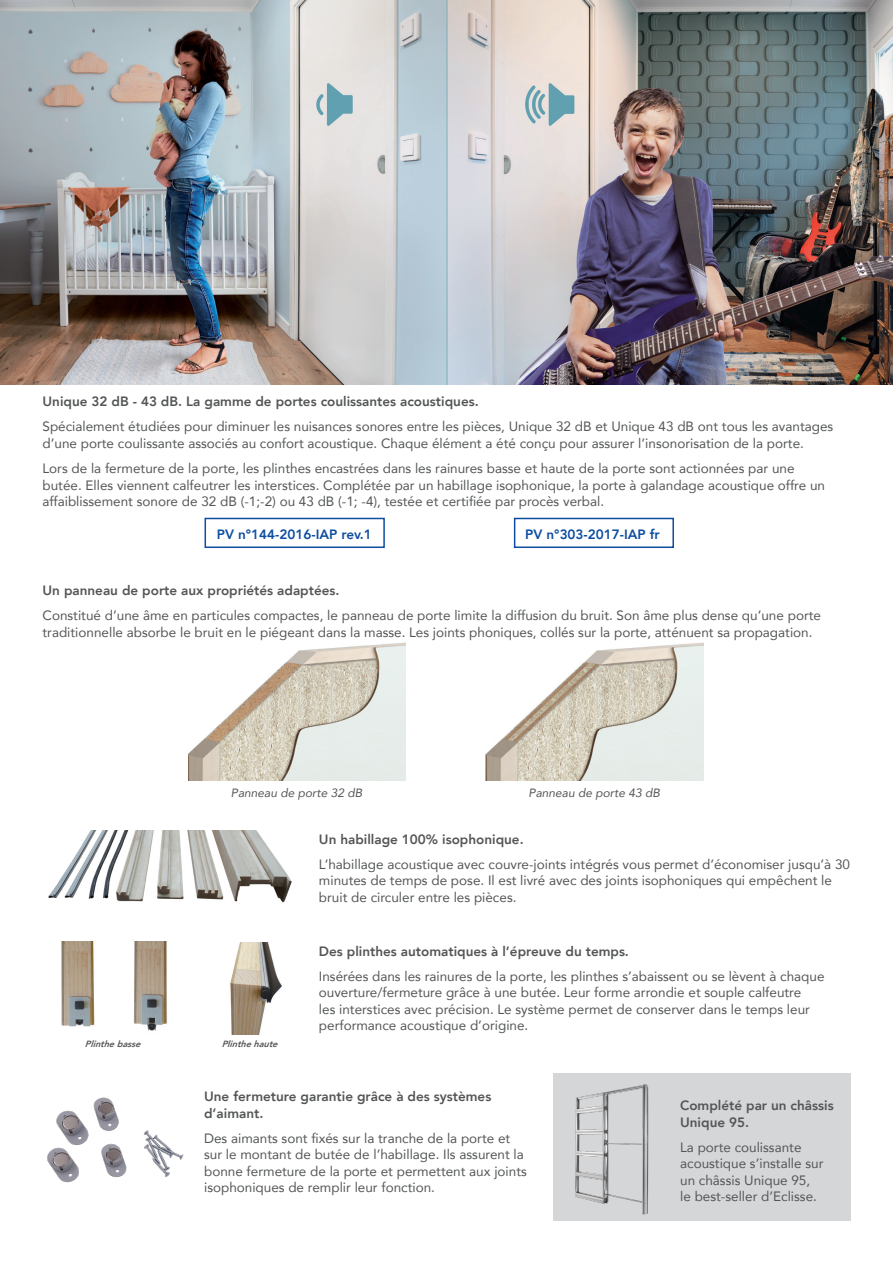
<style>
.page{position:relative;width:893px;height:1263px;background:#fff}
.page>*{position:absolute;margin:0;border:0;box-sizing:border-box;transform-origin:0 0}
.Style_de_paragraphe{font:13.5px/16.5px "Avenir";color:#545557}
.TITRE1{font:800 13.5px/16.5px "Avenir";color:#545557}
.Style_de_paragraphe-2{font:800 13.5px "Avenir";color:#0d4da1}
.Style_de_paragraphe-3{font:italic 12px "Avenir";color:#545557}
.Style_de_paragraphe-4{font:italic 800 9px "Avenir";color:#545557}
</style>
<div class="page">
<img style="left:486px;top:642px;width:217px;height:138px">
<img style="left:188px;top:642px;width:217px;height:138px">
<div style="left:553px;top:1073px;width:298px;height:147px;background:#d5d6d8"></div>
<img style="left:133px;top:942px;width:34px;height:89px">
<img style="left:0;top:0;width:893px;height:384px">
<img style="left:563px;top:1084px;width:96px;height:137px">
<img style="left:47px;top:1097px;width:137px;height:86px">
<img style="left:230px;top:942px;width:52px;height:92px">
<img style="left:48px;top:830px;width:244px;height:73px">
<img style="left:61px;top:942px;width:34px;height:85px">
<div style="left:514px;top:518px;width:160px;height:30px;border:2px solid #0d4da1"></div>
<div style="left:205px;top:518px;width:180px;height:30px;border:2px solid #0d4da1"></div>
<p class="TITRE1" style="left:43px;top:393px;width:438px">Unique 32 dB - 43 dB. La gamme de portes coulissantes acoustiques.</p>
<p class="Style_de_paragraphe" style="left:43px;top:418px;width:792px">Spécialement étudiées pour diminuer les nuisances sonores entre les pièces, Unique 32 dB et Unique 43 dB ont tous les avantages d’une porte coulissante associés au confort acoustique. Chaque élément a été conçu pour assurer l’insonorisation de la porte.</p>
<p class="Style_de_paragraphe" style="left:43px;top:460px;width:784px">Lors de la fermeture de la porte, les plinthes encastrées dans les rainures basse et haute de la porte sont actionnées par une butée. Elles viennent calfeutrer les interstices. Complétée par un habillage isophonique, la porte à galandage acoustique offre un affaiblissement sonore de 32 dB (-1;-2) ou 43 dB (-1; -4), testée et certifiée par procès verbal.</p>
<p class="Style_de_paragraphe-2" style="left:217px;top:523px;width:157px">PV n°144-2016-IAP rev.1</p>
<p class="Style_de_paragraphe-2" style="left:525px;top:523px;width:136px">PV n°303-2017-IAP fr</p>
<p class="TITRE1" style="left:43px;top:582px;width:298px">Un panneau de porte aux propriétés adaptées.</p>
<p class="Style_de_paragraphe" style="left:43px;top:607px;width:780px">Constitué d’une âme en particules compactes, le panneau de porte limite la diffusion du bruit. Son âme plus dense qu’une porte traditionnelle absorbe le bruit en le piégeant dans la masse. Les joints phoniques, collés sur la porte, atténuent sa propagation.</p>
<p class="Style_de_paragraphe-3" style="left:231px;top:785px;width:133px">Panneau de porte 32 dB</p>
<p class="Style_de_paragraphe-3" style="left:529px;top:785px;width:133px">Panneau de porte 43 dB</p>
<p class="TITRE1" style="left:319px;top:831px;width:206px">Un habillage 100% isophonique.</p>
<p class="Style_de_paragraphe" style="left:319px;top:855px;width:533px">L’habillage acoustique avec couvre-joints intégrés vous permet d’économiser jusqu’à 30 minutes de temps de pose. Il est livré avec des joints isophoniques qui empêchent le bruit de circuler entre les pièces.</p>
<p class="Style_de_paragraphe-4" style="left:85px;top:1036px;width:61px">Plinthebasse</p>
<p class="Style_de_paragraphe-4" style="left:222px;top:1036px;width:61px">Plinthehaute</p>
<p class="TITRE1" style="left:319px;top:943px;width:312px">Des plinthes automatiques à l’épreuve du temps.</p>
<p class="Style_de_paragraphe" style="left:319px;top:967px;width:507px">Insérées dans les rainures de la porte, les plinthes s’abaissent ou se lèvent à chaque ouverture/fermeture grâce à une butée. Leur forme arrondie et souple calfeutre<br>les interstices avec précision. Le système permet de conserver dans le temps leur performance acoustique d’origine.</p>
<p class="TITRE1" style="left:204px;top:1088px;width:289px">Une fermeture garantie grâce à des systèmes d’aimant.</p>
<p class="Style_de_paragraphe" style="left:204px;top:1129px;width:324px">Des aimants sont fixés sur la tranche de la porte et sur le montant de butée de l’habillage. Ils assurent la bonne fermeture de la porte et permettent aux joints isophoniques de remplir leur fonction.</p>
<p class="TITRE1" style="left:680px;top:1097px;width:155px">Complété par un châssis<br>Unique 95.</p>
<p class="Style_de_paragraphe" style="left:680px;top:1138px;width:145px">La porte coulissante acoustique s’installe sur un châssis Unique 95,</p>
<p class="Style_de_paragraphe" style="left:680px;top:1188px;width:138px">le best-seller d’Eclisse.</p>
</div>
